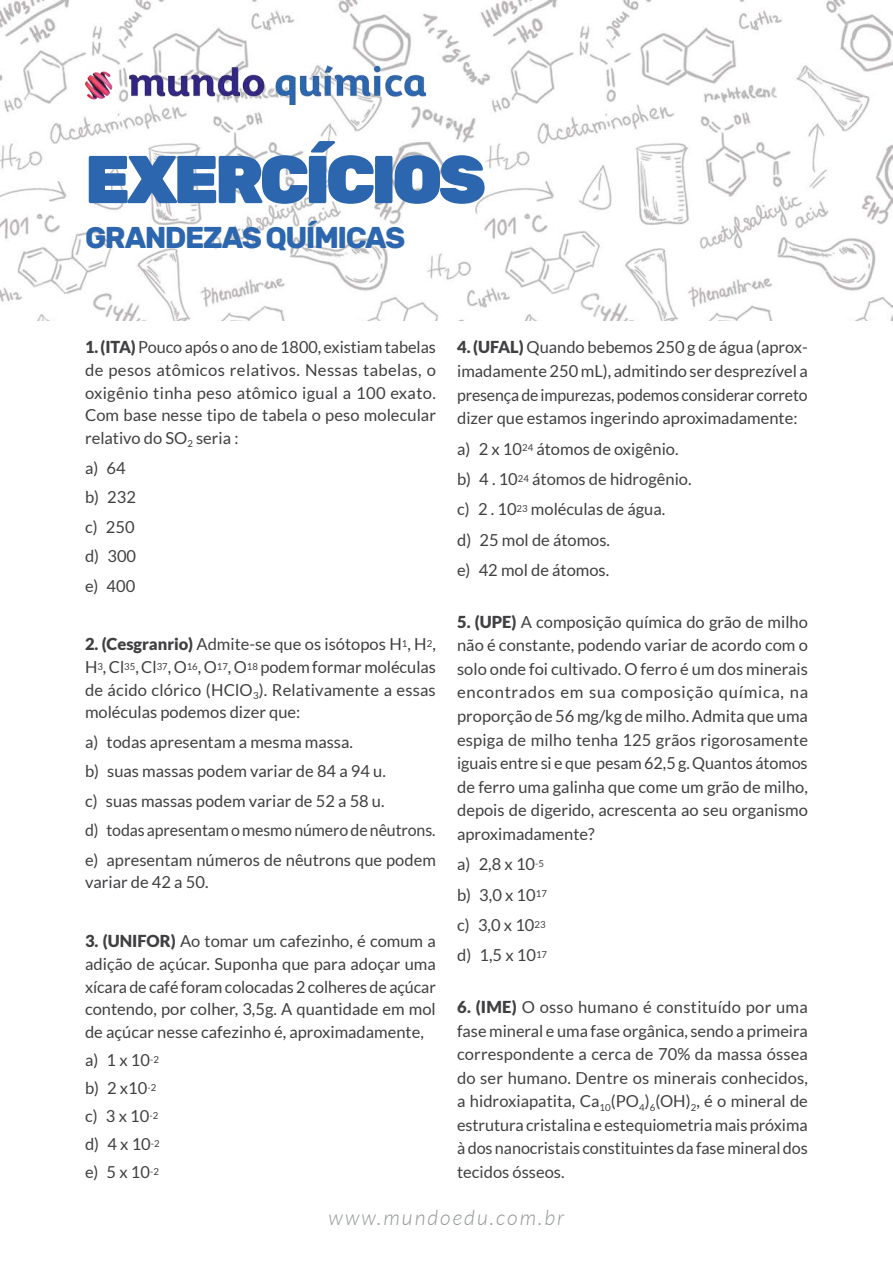
<style>
.page{position:relative;width:893px;height:1263px;background:#fff}
.page>*{position:absolute;margin:0;border:0;box-sizing:border-box;transform-origin:0 0}
.t1{font:900 67.5px "Rubik";letter-spacing:-.06em;color:#2c66ae}
.t2{font:700 30px "Rubik";letter-spacing:-.05em;color:#2c66ae}
.t3{font:italic 300 21px "Lato";letter-spacing:.1em;color:#939597}
.t4{font:16.5px/23.5px "Lato";color:#404042;text-align:justify}
.s1{font-weight:900}
</style>
<div class="page">
<img style="left:0;top:0;width:893px;height:320px">
<img style="left:85px;top:65px;width:340px;height:40px">
<h1 class="t1" style="left:85px;top:140px;width:402px">EXERCÍCIOS</h1>
<h2 class="t2" style="left:85px;top:220px;width:322px">GRANDEZAS QUÍMICAS</h2>
<p class="t4" style="left:85px;top:336px;width:352px;line-height:22.6px"><span class="s1">1. (ITA)</span> Pouco após o ano de 1800, existiam tabelas de pesos atômicos relativos. Nessas tabelas, o oxigênio tinha peso atômico igual a 100 exato.<br>Com base nesse tipo de tabela o peso molecular relativo do SO<sub>2</sub> seria :</p>
<p class="t4" style="left:85px;top:453px;width:53px;line-height:29.4px;text-align:left">a) 64 b) 232 c) 250 d) 300 e) 400</p>
<p class="t4" style="left:85px;top:633px;width:352px;line-height:22.6px"><span class="s1">2. (Cesgranrio)</span> Admite-se que os isótopos H<sup>1</sup>, H<sup>2</sup>, H<sup>3</sup>, Cl<sup>35</sup>, Cl<sup>37</sup>, O<sup>16</sup>, O<sup>17</sup>, O<sup>18</sup> podem formar moléculas de ácido clórico (HClO<sub>3</sub>). Relativamente a essas moléculas podemos dizer que:</p>
<p class="t4" style="left:85px;top:727px;width:352px;line-height:29.4px;text-align:left">a) todas apresentam a mesma massa.<br>b) suas massas podem variar de 84 a 94 u.<br>c) suas massas podem variar de 52 a 58 u.<br>d) todas apresentam o mesmo número de nêutrons. e) apresentam números de nêutrons que podem</p>
<p class="t4" style="left:85px;top:871px;width:125px">variar de 42 a 50.</p>
<p class="t4" style="left:85px;top:930px;width:352px;line-height:22.6px"><span class="s1">3. (UNIFOR)</span> Ao tomar um cafezinho, é comum a adição de açúcar. Suponha que para adoçar uma xícara de café foram colocadas 2 colheres de açúcar contendo, por colher, 3,5g. A quantidade em mol de açúcar nesse cafezinho é, aproximadamente,</p>
<p class="t4" style="left:85px;top:1046px;width:76px;line-height:27.9px;text-align:left">a) 1 x 10<sup>-2 </sup>b) 2 x10<sup>-2 </sup>c) 3 x 10<sup>-2 </sup>d) 4 x 10<sup>-2 </sup>e) 5 x 10<sup>-2</sup></p>
<p class="t4" style="left:457px;top:336px;width:352px"><span class="s1">4. (UFAL)</span> Quando bebemos 250 g de água (aprox&shy;imadamente 250 mL), admitindo ser desprezível a presença de impurezas, podemos considerar correto dizer que estamos ingerindo aproximadamente:</p>
<p class="t4" style="left:457px;top:433px;width:236px;line-height:30.3px;text-align:left">a) 2 x 10<sup>24</sup> átomos de oxigênio. b) 4 . 10<sup>24</sup> átomos de hidrogênio. c) 2 . 10<sup>23</sup> moléculas de água.<br>d) 25 mol de átomos.<br>e) 42 mol de átomos.</p>
<p class="t4" style="left:457px;top:610px;width:352px"><span class="s1">5. (UPE)</span> A composição química do grão de milho não é constante, podendo variar de acordo com o solo onde foi cultivado. O ferro é um dos minerais encontrados em sua composição química, na proporção de 56 mg/kg de milho. Admita que uma espiga de milho tenha 125 grãos rigorosamente iguais entre si e que pesam 62,5 g. Quantos átomos de ferro uma galinha que come um grão de milho, depois de digerido, acrescenta ao seu organismo aproximadamente?</p>
<p class="t4" style="left:457px;top:849px;width:92px;line-height:30.3px;text-align:left">a) 2,8 x 10<sup>-5 </sup>b) 3,0 x 10<sup>17 </sup>c) 3,0 x 10<sup>23 </sup>d) 1,5 x 10<sup>17</sup></p>
<p class="t4" style="left:457px;top:995px;width:352px"><span class="s1">6. (IME)</span> O osso humano é constituído por uma fase mineral e uma fase orgânica, sendo a primeira correspondente a cerca de 70% da massa óssea do ser humano. Dentre os minerais conhecidos, a hidroxiapatita, Ca<sub>10</sub>(PO<sub>4</sub>)<sub>6</sub>(OH)<sub>2</sub>, é o mineral de estrutura cristalina e estequiometria mais próxima à dos nanocristais constituintes da fase mineral dos tecidos ósseos.</p>
<p class="t3" style="left:329px;top:1206px;width:237px">www.mundoedu.com.br</p>
</div>
